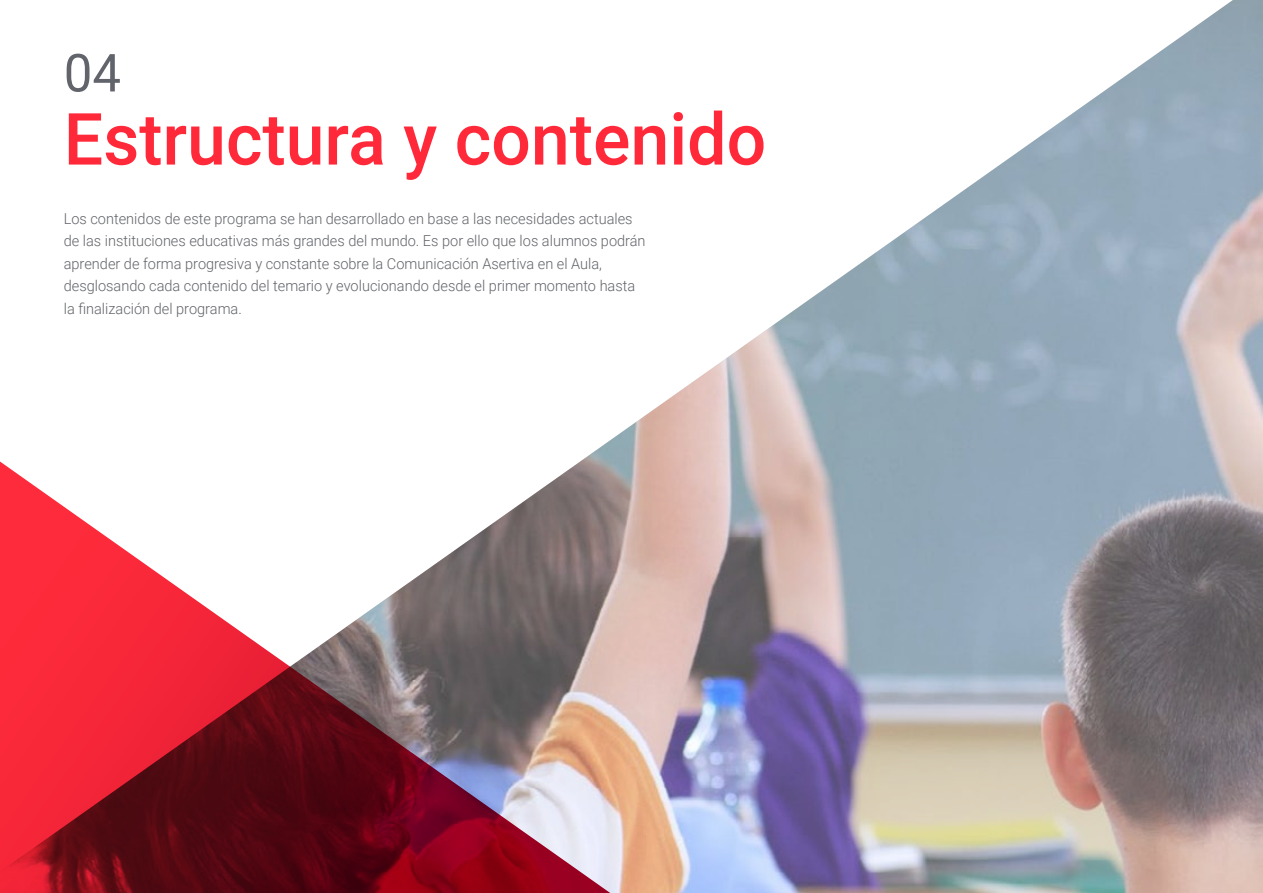
<style>
.page{position:relative;width:1263px;height:893px;background:#fff}
.page>*{position:absolute;margin:0;border:0;box-sizing:border-box;transform-origin:0 0}
.t1{font:500 72px "Roboto";color:#ff293a}
.t2{font:52.5px "Roboto";color:#61646a}
.t3{font:300 15px/22.5px "Roboto";color:#61646a}
</style>
<div class="page">
<img style="left:602px;top:0;width:661px;height:893px">
<svg style="left:0;top:446px;width:640px;height:447px"></svg>
<h2 class="t2" style="left:64px;top:36px;width:59px">04</h2>
<h1 class="t1" style="left:64px;top:89px;width:704px">Estructura y contenido</h1>
<p class="t3" style="left:64px;top:207px;width:583px">Los contenidos de este programa se han desarrollado en base a las necesidades actuales de las instituciones educativas más grandes del mundo. Es por ello que los alumnos podrán aprender de forma progresiva y constante sobre la Comunicación Asertiva en el Aula, desglosando cada contenido del temario y evolucionando desde el primer momento hasta la finalización del programa.</p>
</div>
